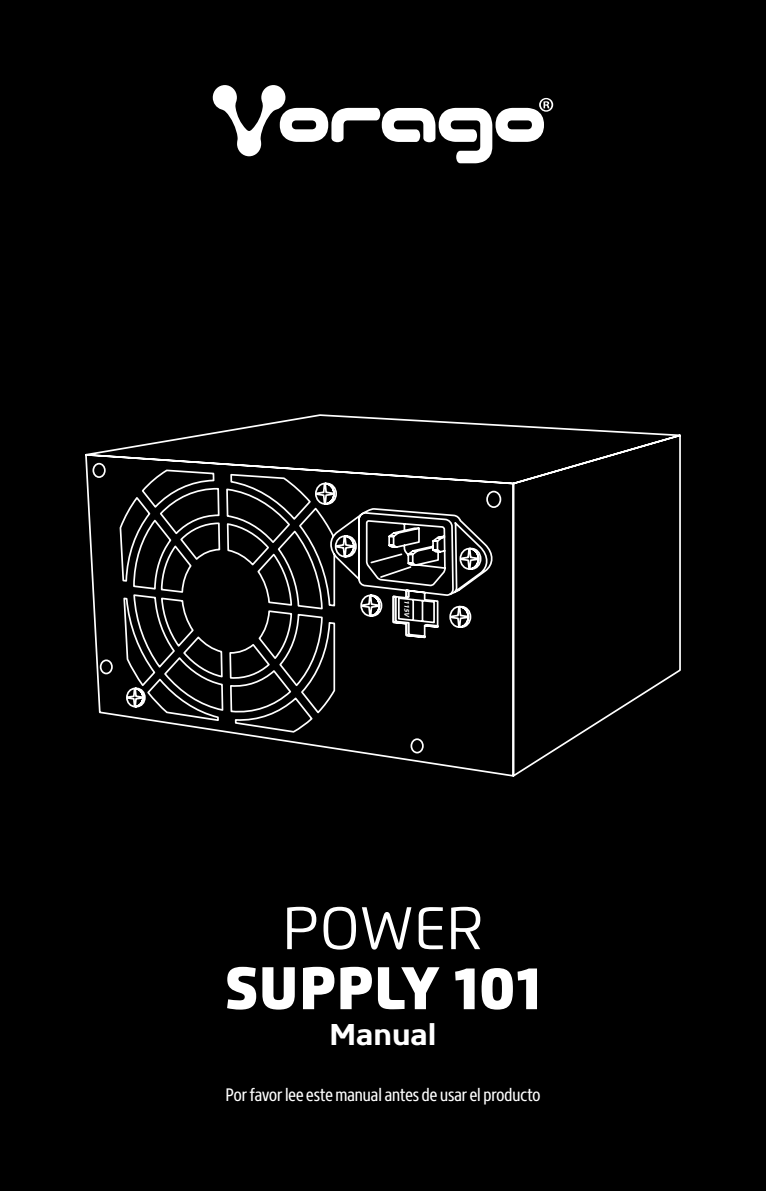
<style>
.page{position:relative;width:766px;height:1191px;background:#fff}
.page>*{position:absolute;margin:0;border:0;box-sizing:border-box;transform-origin:0 0}
.t1{font:900 60px "Flexo";letter-spacing:-.005em;color:#fff}
.t2{font:60px "Flexo";color:#fff}
.t3{font:700 30px "Core Sans N65";color:#fff}
.t4{font:18px "Core Sans N47 Cn";color:#fff}
.t5{font:italic 700 7.2px "Myriad Pro";color:#fff}
</style>
<div class="page">
<div style="left:0;top:0;width:765px;height:1191px;background:#000"></div>
<svg style="left:213px;top:85px;width:340px;height:78px"></svg>
<svg style="left:85px;top:414px;width:596px;height:363px"></svg>
<p class="t5" style="left:411px;top:600px;width:20px;rotate:90deg">115V</p>
<h1 class="t2" style="left:282px;top:892px;width:203px">POWER</h1>
<h1 class="t1" style="left:225px;top:951px;width:318px">SUPPLY 101</h1>
<h2 class="t3" style="left:329px;top:1015px;width:108px">Manual</h2>
<p class="t4" style="left:225px;top:1083px;width:316px">Por favor lee este manual antes de usar el producto</p>
</div>
